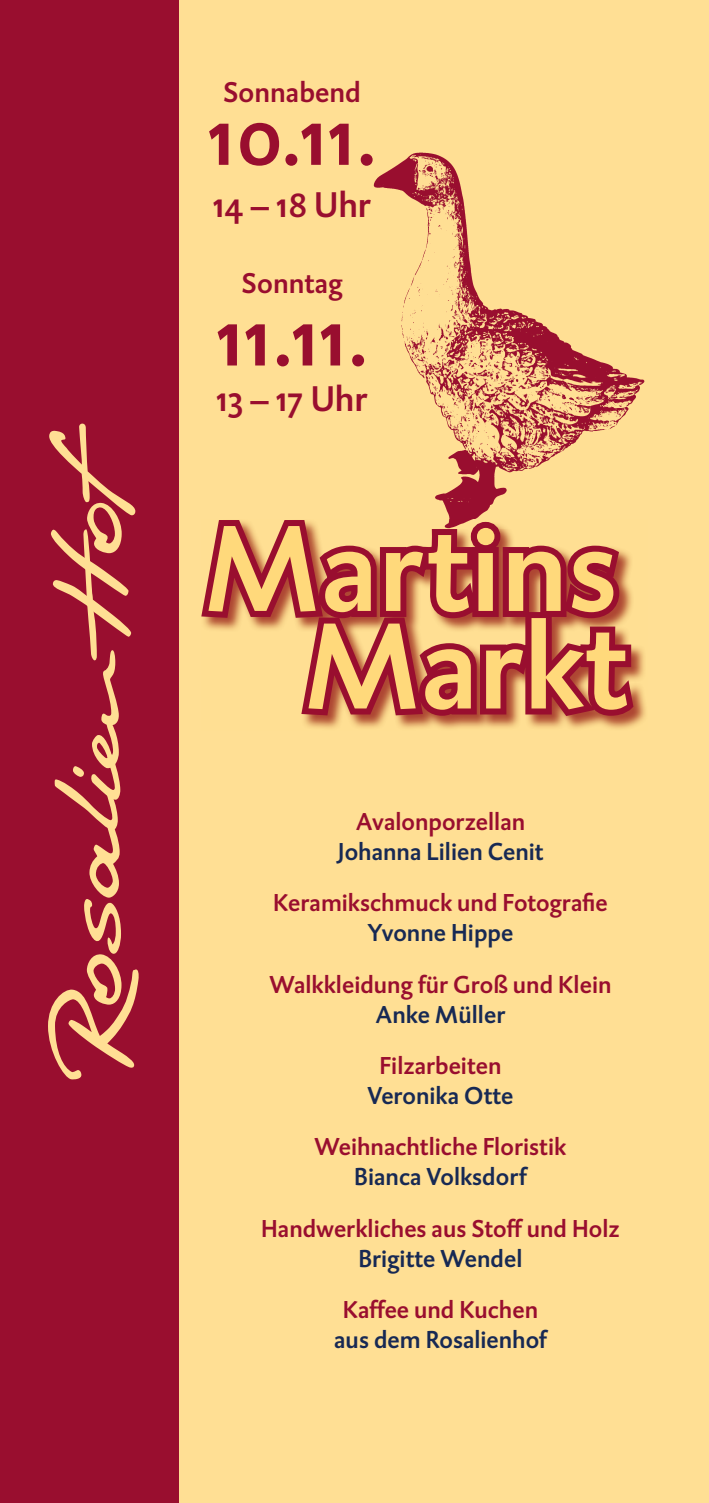
<style>
.page{position:relative;width:709px;height:1503px;background:#fff}
.page>*{position:absolute;margin:0;border:0;box-sizing:border-box;transform-origin:0 0}
.t1{font:85.75px "DTL Caspari ST Medium";letter-spacing:.005em;color:#990e2f}
.t2{font:36.5px "DTL Caspari ST Medium";color:#990e2f}
.t3{font:29.25px "DTL Caspari ST Medium";color:#990e2f}
.t4{font:25px "DTL Caspari ST Medium";color:#990e2f}
.t5{font:25px "DTL Caspari ST Medium";color:#172954}
</style>
<div class="page">
<div style="left:0;top:0;width:709px;height:1502px;background:#ffdf94"></div>
<div style="left:0;top:0;width:178px;height:1502px;background:#990e2f"></div>
<svg style="left:48px;top:423px;width:91px;height:656px"></svg>
<img style="left:373px;top:152px;width:272px;height:295px">
<img style="left:625px;top:552px;width:21px;height:169px">
<svg style="left:201px;top:447px;width:424px;height:183px"></svg>
<svg style="left:208px;top:526px;width:108px;height:85px;background:#d99061"></svg>
<svg style="left:325px;top:551px;width:46px;height:55px;background:#da8f5f"></svg>
<svg style="left:386px;top:535px;width:83px;height:71px;background:#d78e60"></svg>
<svg style="left:477px;top:528px;width:17px;height:78px"></svg>
<svg style="left:509px;top:551px;width:51px;height:55px;background:#dd9761"></svg>
<svg style="left:572px;top:551px;width:41px;height:55px;background:#d4855b"></svg>
<svg style="left:294px;top:606px;width:347px;height:123px"></svg>
<svg style="left:308px;top:623px;width:108px;height:86px;background:#d78e5f"></svg>
<svg style="left:425px;top:649px;width:46px;height:60px;background:#db9160"></svg>
<svg style="left:486px;top:649px;width:37px;height:59px;background:#dc9761"></svg>
<svg style="left:531px;top:618px;width:96px;height:91px;background:#d5895c"></svg>
<p class="t3" style="left:223px;top:74px;width:139px">Sonnabend</p>
<h1 class="t1" style="left:208px;top:81px;width:169px">10.11.</h1>
<h2 class="t2" style="left:213px;top:182px;width:159px">14 – 18 Uhr</h2>
<p class="t3" style="left:242px;top:264px;width:102px">Sonntag</p>
<h1 class="t1" style="left:217px;top:282px;width:152px">11.11.</h1>
<h2 class="t2" style="left:216px;top:375px;width:152px">13 – 17 Uhr</h2>
<p class="t4" style="left:356px;top:805px;width:171px">Avalonporzellan</p>
<p class="t5" style="left:337px;top:835px;width:208px">Johanna Lilien Cenit</p>
<p class="t4" style="left:273px;top:887px;width:336px">Keramikschmuck und Fotografie</p>
<p class="t5" style="left:367px;top:917px;width:147px">Yvonne Hippe</p>
<p class="t4" style="left:269px;top:968px;width:343px">Walkkleidung für Groß und Klein</p>
<p class="t5" style="left:375px;top:998px;width:131px">Anke Müller</p>
<p class="t4" style="left:379px;top:1049px;width:123px">Filzarbeiten</p>
<p class="t5" style="left:367px;top:1079px;width:148px">Veronika Otte</p>
<p class="t4" style="left:314px;top:1130px;width:253px">Weihnachtliche Floristik</p>
<p class="t5" style="left:354px;top:1160px;width:174px">Bianca Volksdorf</p>
<p class="t4" style="left:261px;top:1212px;width:360px">Handwerkliches aus Stoff und Holz</p>
<p class="t5" style="left:358px;top:1242px;width:166px">Brigitte Wendel</p>
<p class="t4" style="left:343px;top:1293px;width:197px">Kaffee und Kuchen</p>
<p class="t5" style="left:334px;top:1323px;width:214px">aus dem Rosalienhof</p>
</div>
